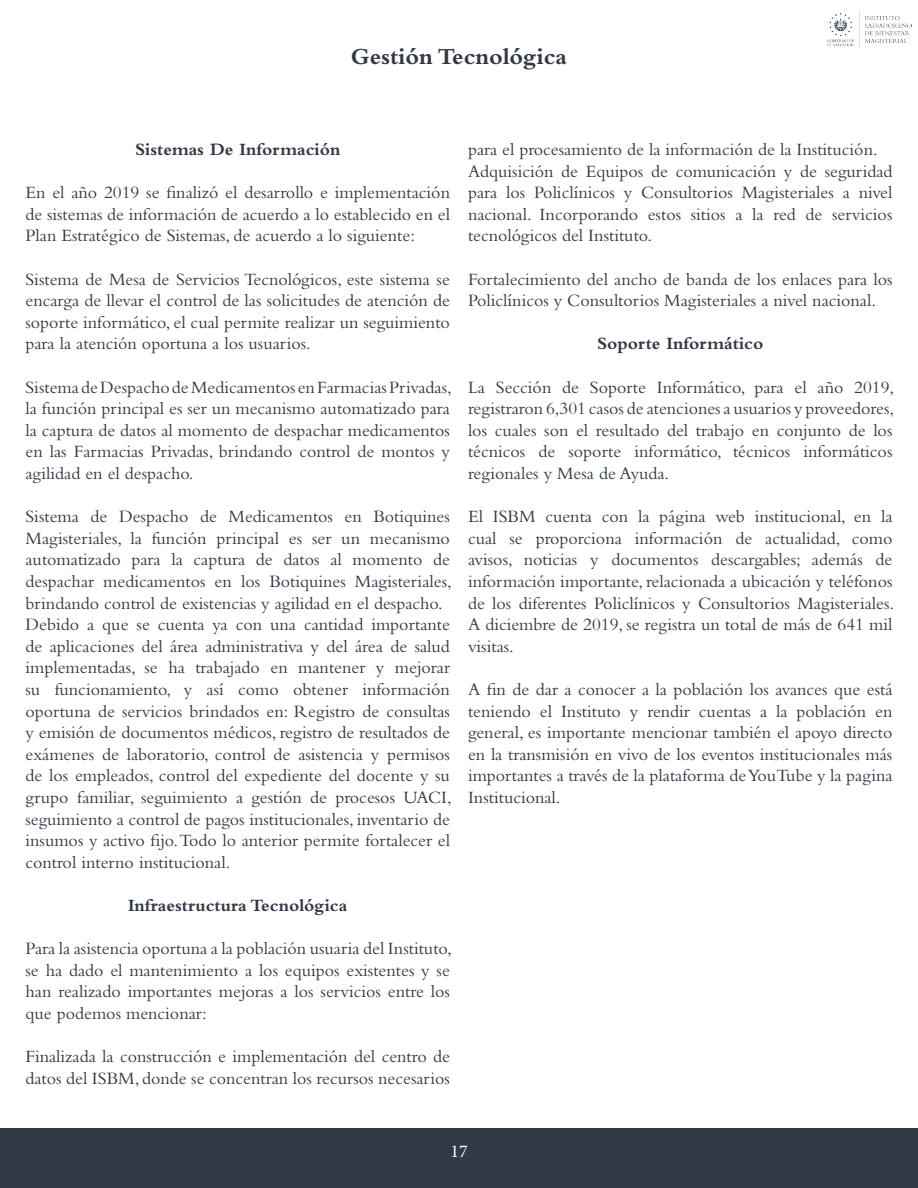
<style>
.page{position:relative;width:918px;height:1188px;background:#fff}
.page>*{position:absolute;margin:0;border:0;box-sizing:border-box;transform-origin:0 0}
.t1{font:700 24px "Bembo Std";color:#313944}
.t2{font:18px/21.6px "Bembo Std";color:#313944;text-align:justify}
.t3{font:700 18px "Bembo Std";color:#313944}
.t4{font:18px "Minion Pro";color:#fff}
</style>
<div class="page">
<div style="left:0;top:1128px;width:918px;height:60px;background:#313944"></div>
<img style="left:828px;top:11px;width:83px;height:38px">
<h1 class="t1" style="left:351px;top:43px;width:218px">Gestión Tecnológica</h1>
<p class="t3" style="left:135px;top:139px;width:207px">Sistemas De Información</p>
<p class="t2" style="left:26px;top:181px;width:426px">En el año 2019 se finalizó el desarrollo e implementación de sistemas de información de acuerdo a lo establecido en el Plan Estratégico de Sistemas, de acuerdo a lo siguiente:</p>
<p class="t2" style="left:26px;top:268px;width:426px">Sistema de Mesa de Servicios Tecnológicos, este sistema se encarga de llevar el control de las solicitudes de atención de soporte informático, el cual permite realizar un seguimiento para la atención oportuna a los usuarios.</p>
<p class="t2" style="left:26px;top:376px;width:428px">Sistema de Despacho de Medicamentos en Farmacias Privadas, la función principal es ser un mecanismo automatizado para la captura de datos al momento de despachar medicamentos en las Farmacias Privadas, brindando control de montos y agilidad en el despacho.</p>
<p class="t2" style="left:26px;top:505px;width:428px;text-align:left">Sistema de Despacho de Medicamentos en Botiquines Magisteriales, la función principal es ser un mecanismo automatizado para la captura de datos al momento de despachar medicamentos en los Botiquines Magisteriales, brindando control de existencias y agilidad en el despacho.<br>Debido a que se cuenta ya con una cantidad importante de aplicaciones del área administrativa y del área de salud implementadas, se ha trabajado en mantener y mejorar su funcionamiento, y así como obtener información oportuna de servicios brindados en: Registro de consultas y emisión de documentos médicos, registro de resultados de exámenes de laboratorio, control de asistencia y permisos de los empleados, control del expediente del docente y su grupo familiar, seguimiento a gestión de procesos UACI, seguimiento a control de pagos institucionales, inventario de insumos y activo fijo. Todo lo anterior permite fortalecer el control interno institucional.</p>
<p class="t3" style="left:128px;top:895px;width:221px">Infraestructura Tecnológica</p>
<p class="t2" style="left:26px;top:937px;width:428px">Para la asistencia oportuna a la población usuaria del Instituto, se ha dado el mantenimiento a los equipos existentes y se han realizado importantes mejoras a los servicios entre los que podemos mencionar:</p>
<p class="t2" style="left:26px;top:1045px;width:426px">Finalizada la construcción e implementación del centro de datos del ISBM, donde se concentran los recursos necesarios</p>
<p class="t2" style="left:468px;top:138px;width:426px;text-align:left">para el procesamiento de la información de la Institución.<br>Adquisición de Equipos de comunicación y de seguridad para los Policlínicos y Consultorios Magisteriales a nivel nacional. Incorporando estos sitios a la red de servicios tecnológicos del Instituto.</p>
<p class="t2" style="left:468px;top:268px;width:426px">Fortalecimiento del ancho de banda de los enlaces para los<br>Policlínicos y Consultorios Magisteriales a nivel nacional.</p>
<p class="t3" style="left:597px;top:334px;width:168px">Soporte Informático</p>
<p class="t2" style="left:468px;top:376px;width:428px">La Sección de Soporte Informático, para el año 2019, registraron 6,301 casos de atenciones a usuarios y proveedores, los cuales son el resultado del trabajo en conjunto de los técnicos de soporte informático, técnicos informáticos regionales y Mesa de Ayuda.</p>
<p class="t2" style="left:468px;top:505px;width:428px">El ISBM cuenta con la página web institucional, en la cual se proporciona información de actualidad, como avisos, noticias y documentos descargables; además de información importante, relacionada a ubicación y teléfonos de los diferentes Policlínicos y Consultorios Magisteriales.<br>A diciembre de 2019, se registra un total de más de 641 mil visitas.</p>
<p class="t2" style="left:468px;top:678px;width:426px">A fin de dar a conocer a la población los avances que está teniendo el Instituto y rendir cuentas a la población en general, es importante mencionar también el apoyo directo en la transmisión en vivo de los eventos institucionales más importantes a través de la plataforma de YouTube y la pagina Institucional.</p>
<p class="t4" style="left:450px;top:1139px;width:19px">17</p>
</div>
